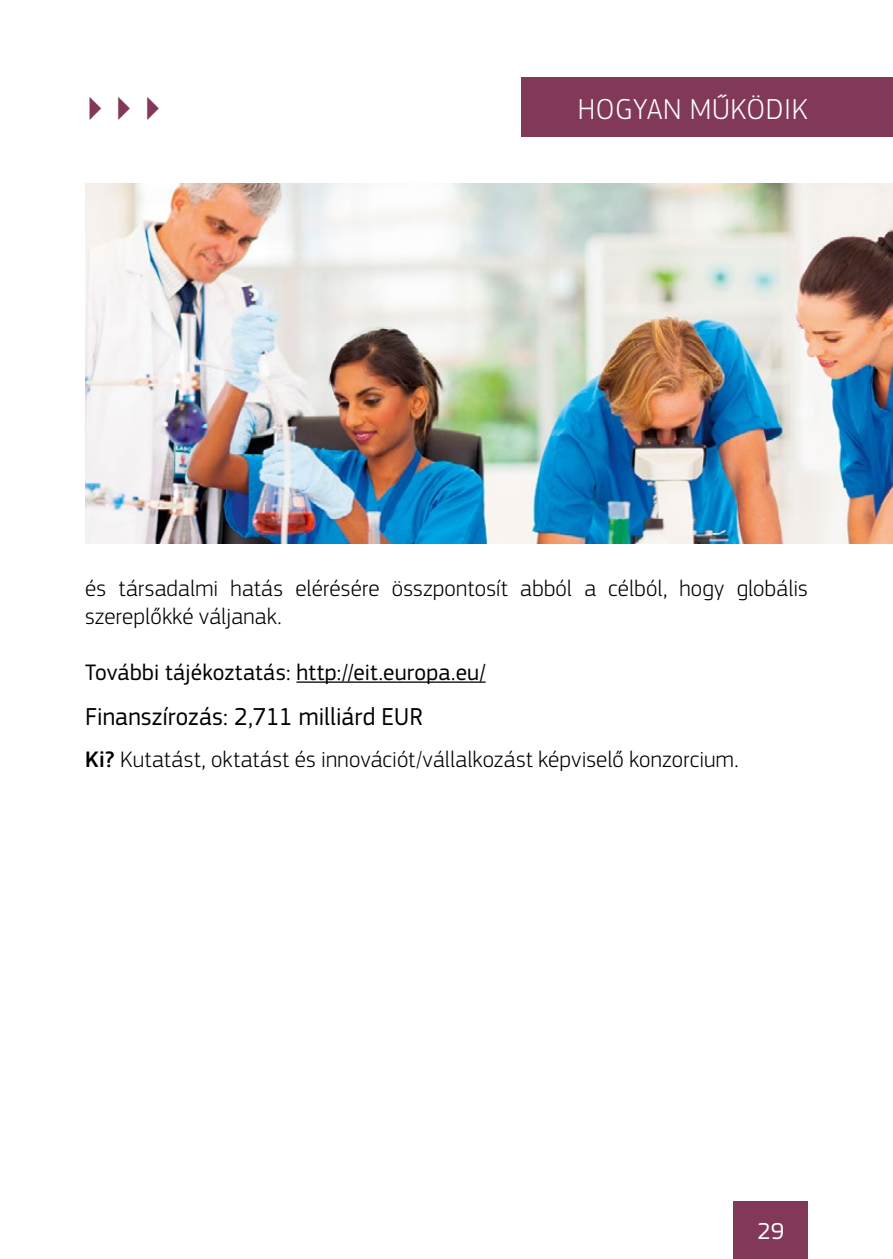
<style>
.page{position:relative;width:893px;height:1259px;background:#fff}
.page>*{position:absolute;margin:0;border:0;box-sizing:border-box;transform-origin:0 0}
.t1{font:500 33px "EC Square Sans Pro";color:#823859}
.W_Header_cap{font:300 30px "EC Square Sans Pro";letter-spacing:.02em;color:#fff}
.Funding{font:25.5px "EC Square Sans Pro";color:#000}
.t2{font:24px "EC Square Sans Pro";color:#fff}
.Body{font:300 23.4px/28.5px "EC Square Sans Pro";letter-spacing:.005em;color:#000}
.NEW_FURTHER_INFO{font:23.4px "EC Square Sans Pro";letter-spacing:.005em;color:#000}
.s1{font-weight:500}
</style>
<div class="page">
<div style="left:522px;top:78px;width:371px;height:59px;background:#823859"></div>
<div style="left:733px;top:1201px;width:75px;height:58px;background:#823859"></div>
<hr style="left:296px;top:681px;width:190px;height:2px;background:#000">
<img style="left:85px;top:184px;width:808px;height:360px">
<h1 class="t1" style="left:85px;top:90px;width:79px">▶ ▶ ▶</h1>
<p class="W_Header_cap" style="left:578px;top:91px;width:231px">HOGYAN MŰKÖDIK</p>
<p class="Body" style="left:85px;top:573px;width:724px">és társadalmi hatás elérésére összpontosít abból a célból, hogy globális szereplőkké váljanak.</p>
<p class="NEW_FURTHER_INFO" style="left:85px;top:658px;width:402px">További tájékoztatás: http://eit.europa.eu/</p>
<p class="Funding" style="left:85px;top:702px;width:339px">Finanszírozás: 2,711 milliárd EUR</p>
<p class="Body" style="left:85px;top:744px;width:655px"><span class="s1">Ki?</span> Kutatást, oktatást és innovációt/vállalkozást képviselő konzorcium.</p>
<p class="t2" style="left:757px;top:1217px;width:28px">29</p>
</div>
